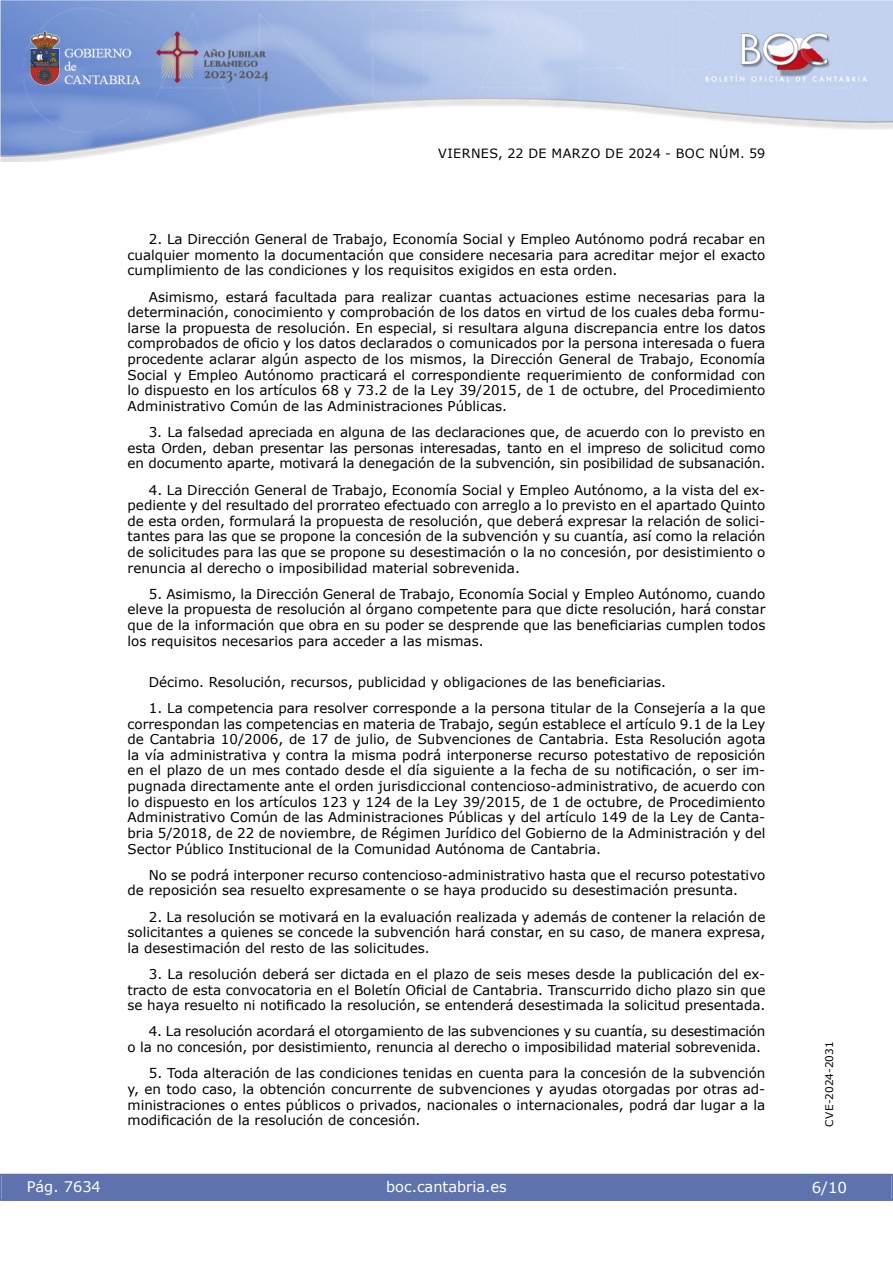
<style>
.page{position:relative;width:893px;height:1263px;background:#fff}
.page>*{position:absolute;margin:0;border:0;box-sizing:border-box;transform-origin:0 0}
.t1{font:15px "Verdana 2";color:#fff}
.t2{font:14.55px "Verdana 2";color:#fff}
.inicio_de_parrafo{font:13.5px/15.6px "Verdana";color:#000;text-align:justify}
.inicio_de_parrafo-2{font:13.5px/15.6px "Verdana 2";color:#000;text-align:justify}
.t3{font:12.75px "Verdana 2";letter-spacing:.035em;color:#000}
.t4{font:10.5px "Verdana 2";color:#000}
.s1{font-family:"Verdana"}
.s2{font-family:"Verdana 2"}
</style>
<div class="page">
<img style="left:0;top:0;width:893px;height:161px">
<div style="left:1px;top:1174px;width:890px;height:27px;background:#5e73ae"></div>
<p class="t3" style="left:438px;top:144px;width:329px">VIERNES, 22 DE MARZO DE 2024 - BOC NÚM. 59</p>
<p class="inicio_de_parrafo-2" style="left:128px;top:231px;width:639px;text-indent:21px"><span class="s1">2. La Dirección General de Trabajo, Economía Social y Empleo Autónomo podrá recabar en </span>cualquier momento la documentación que considere necesaria para acreditar mejor el exacto cumplimiento de las condiciones y los requisitos exigidos en esta orden.</p>
<p class="inicio_de_parrafo" style="left:128px;top:289px;width:639px;text-indent:21px">Asimismo, estará facultada para realizar cuantas actuaciones estime necesarias para la <span class="s2">determinación, conocimiento y comprobación de los datos en virtud de los cuales deba formu&shy;larse la propuesta de resolución. En especial, si resultara alguna discrepancia entre los datos </span>comprobados de oficio y los datos declarados o comunicados por la persona interesada o fuera procedente aclarar algún aspecto de los mismos, la Dirección General de Trabajo, Economía <span class="s2">Social y Empleo Autónomo practicará el correspondiente requerimiento de conformidad con </span>lo dispuesto en los artículos 68 y 73.2 de la Ley 39/2015, de 1 de octubre, del Procedimiento <span class="s2">Administrativo Común de las Administraciones Públicas.</span></p>
<p class="inicio_de_parrafo-2" style="left:128px;top:424px;width:639px;text-indent:21px">3. La falsedad apreciada en alguna de las declaraciones que, de acuerdo con lo previsto en esta Orden, deban presentar las personas interesadas, tanto en el impreso de solicitud como en documento aparte, motivará la denegación de la subvención, sin posibilidad de subsanación.</p>
<p class="inicio_de_parrafo-2" style="left:128px;top:482px;width:639px;text-indent:21px"><span class="s1">4. La Dirección General de Trabajo, Economía Social y Empleo Autónomo, a la vista del ex&shy;</span>pediente y del resultado del prorrateo efectuado con arreglo a lo previsto en el apartado Quinto de esta orden, formulará la propuesta de resolución, que deberá expresar la relación de solici&shy;<span class="s1">tantes para las que se propone la concesión de la subvención y su cuantía, así como la relación </span>de solicitudes para las que se propone su desestimación o la no concesión, por desistimiento o renuncia al derecho o imposibilidad material sobrevenida.</p>
<p class="inicio_de_parrafo" style="left:128px;top:586px;width:639px;text-indent:21px">5. Asimismo, la Dirección General de Trabajo, Economía Social y Empleo Autónomo, cuando <span class="s2">eleve la propuesta de resolución al órgano competente para que dicte resolución, hará constar </span>que de la información que obra en su poder se desprende que las beneficiarias cumplen todos <span class="s2">los requisitos necesarios para acceder a las mismas.</span></p>
<p class="inicio_de_parrafo" style="left:149px;top:674px;width:519px">Décimo. Resolución, recursos, publicidad y obligaciones de las beneficiarias.</p>
<p class="inicio_de_parrafo" style="left:128px;top:700px;width:639px;text-indent:21px">1. La competencia para resolver corresponde a la persona titular de la Consejería a la que correspondan las competencias en materia de Trabajo, según establece el artículo 9.1 de la Ley <span class="s2">de Cantabria 10/2006, de 17 de julio, de Subvenciones de Cantabria. Esta Resolución agota </span>la vía administrativa y contra la misma podrá interponerse recurso potestativo de reposición en el plazo de un mes contado desde el día siguiente a la fecha de su notificación, o ser im&shy;<span class="s2">pugnada directamente ante el orden jurisdiccional contencioso-administrativo, de acuerdo con </span>lo dispuesto en los artículos 123 y 124 de la Ley 39/2015, de 1 de octubre, de Procedimiento Administrativo Común de las Administraciones Públicas y del artículo 149 de la Ley de Canta&shy;bria 5/2018, de 22 de noviembre, de Régimen Jurídico del Gobierno de la Administración y del Sector Público Institucional de la Comunidad Autónoma de Cantabria.</p>
<p class="inicio_de_parrafo" style="left:128px;top:867px;width:639px;text-indent:21px">No se podrá interponer recurso contencioso-administrativo hasta que el recurso potestativo <span class="s2">de reposición sea resuelto expresamente o se haya producido su desestimación presunta.</span></p>
<p class="inicio_de_parrafo-2" style="left:128px;top:909px;width:639px;text-indent:21px"><span class="s1">2. La resolución se motivará en la evaluación realizada y además de contener la relación de </span>solicitantes a quienes se concede la subvención hará constar, en su caso, de manera expresa, la desestimación del resto de las solicitudes.</p>
<p class="inicio_de_parrafo" style="left:128px;top:966px;width:639px;text-indent:21px">3. La resolución deberá ser dictada en el plazo de seis meses desde la publicación del ex&shy;tracto de esta convocatoria en el Boletín Oficial de Cantabria. Transcurrido dicho plazo sin que se haya resuelto ni notificado la resolución, se entenderá desestimada la solicitud presentada.</p>
<p class="inicio_de_parrafo-2" style="left:128px;top:1024px;width:639px;text-indent:21px"><span class="s1">4. La resolución acordará el otorgamiento de las subvenciones y su cuantía, su desestimación </span>o la no concesión, por desistimiento, renuncia al derecho o imposibilidad material sobrevenida.</p>
<p class="inicio_de_parrafo-2" style="left:128px;top:1065px;width:639px;text-indent:21px"><span class="s1">5. Toda alteración de las condiciones tenidas en cuenta para la concesión de la subvención </span>y, en todo caso, la obtención concurrente de subvenciones y ayudas otorgadas por otras ad&shy;ministraciones o entes públicos o privados, nacionales o internacionales, podrá dar lugar a la <span class="s1">modificación de la resolución de concesión.</span></p>
<p class="t2" style="left:27px;top:1177px;width:76px">Pág. 7634</p>
<p class="t2" style="left:386px;top:1177px;width:122px">boc.cantabria.es</p>
<p class="t4" style="left:822px;top:1126px;width:87px;rotate:-90deg">CVE-2024-2031</p>
<p class="t1" style="left:812px;top:1177px;width:37px">6/10</p>
</div>
